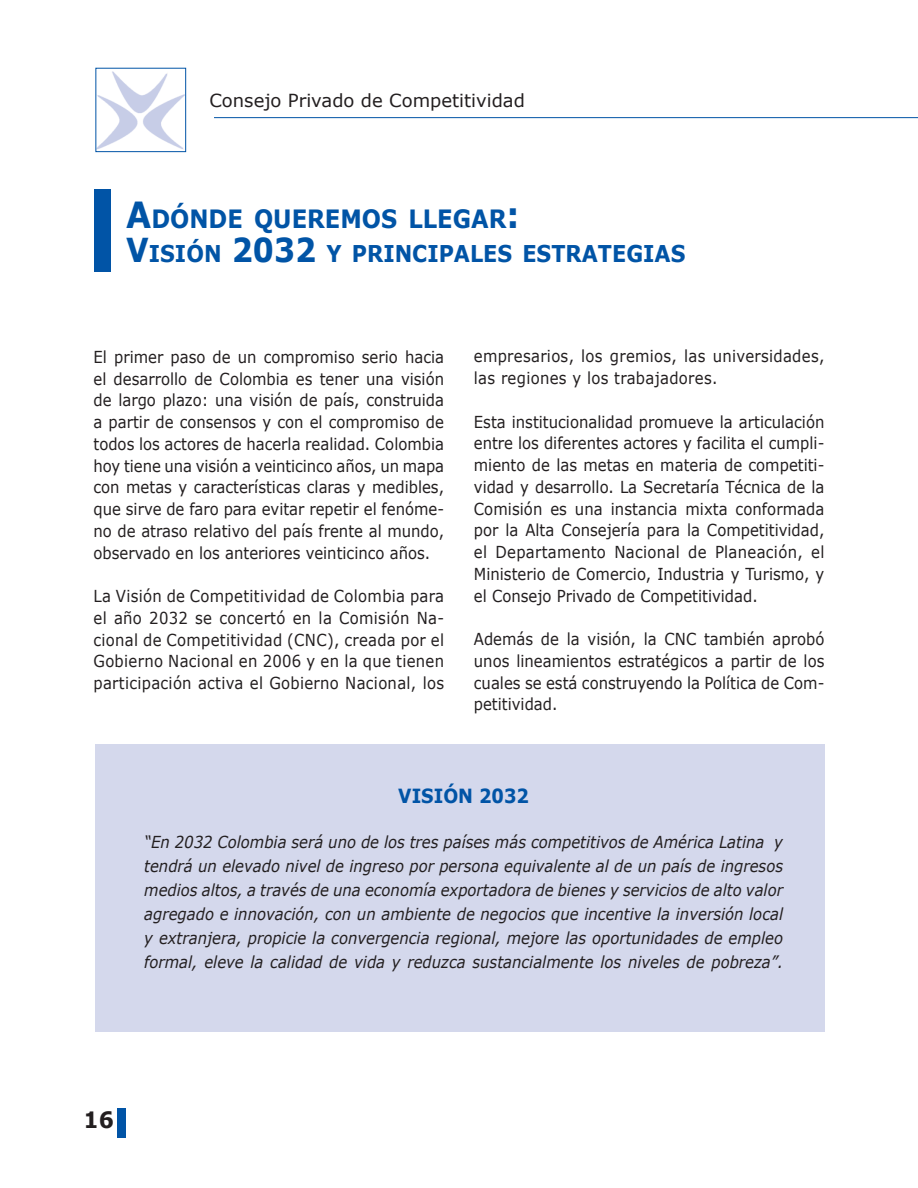
<style>
.page{position:relative;width:918px;height:1188px;background:#fff}
.page>*{position:absolute;margin:0;border:0;box-sizing:border-box;transform-origin:0 0}
.t1{font:700 25.2px "Verdana";color:#0154a6;scale:.9 1}
.t2{font:700 23.1px "Verdana";color:#0154a6;scale:.9 1}
.t3{font:700 22.5px "Verdana";color:#231f20;scale:.95 1}
.t4{font:700 19.5px "Verdana";color:#0154a6;scale:.9 1}
.t5{font:18px "Verdana";color:#231f20}
.t6{font:16.5px/21.8px "Verdana";color:#231f20;text-align:justify;scale:.9 1}
.t7{font:italic 16.5px/24px "Verdana";color:#231f20;text-align:justify;scale:.9 1}
.t8{font:16.5px/21.8px "Verdana";letter-spacing:.02em;color:#231f20;scale:.9 1}
.s1{font-size:36px}
.s2{font-size:33px}
</style>
<div class="page">
<img style="left:98px;top:71px;width:86px;height:78px">
<div style="left:96px;top:68px;width:90px;height:84px;border:1px solid #0154a6"></div>
<div style="left:118px;top:1108px;width:8px;height:30px;background:#0154a6"></div>
<hr style="left:214px;top:117px;width:704px;height:1px;background:#0154a6">
<div style="left:94px;top:189px;width:16px;height:82px;background:#0154a6"></div>
<div style="left:95px;top:744px;width:729px;height:287px;background:#d4d8ec"></div>
<p class="t5" style="left:209px;top:89px;width:317px">Consejo Privado de Competitividad</p>
<h1 class="t1" style="left:126px;top:203px;width:439px"><span class="s1">A</span>DÓNDE QUEREMOS LLEGAR<span class="s1">:</span></h1>
<h2 class="t2" style="left:126px;top:239px;width:623px"><span class="s2">V</span>ISIÓN <span class="s2">2032</span> Y PRINCIPALES ESTRATEGIAS</h2>
<p class="t6" style="left:94px;top:345px;width:391px">El primer paso de un compromiso serio hacia el desarrollo de Colombia es tener una visión de largo plazo: una visión de país, construida a partir de consensos y con el compromiso de todos los actores de hacerla realidad. Colombia hoy tiene una visión a veinticinco años, un mapa con metas y características claras y medibles, que sirve de faro para evitar repetir el fenóme&shy;no de atraso relativo del país frente al mundo, observado en los anteriores veinticinco años.</p>
<p class="t6" style="left:94px;top:585px;width:391px">La Visión de Competitividad de Colombia para el año 2032 se concertó en la Comisión Na&shy;cional de Competitividad (CNC), creada por el Gobierno Nacional en 2006 y en la que tienen participación activa el Gobierno Nacional, los</p>
<p class="t8" style="left:474px;top:345px;width:391px">empresarios, los gremios, las universidades, las regiones y los trabajadores.</p>
<p class="t6" style="left:474px;top:410px;width:391px">Esta institucionalidad promueve la articulación entre los diferentes actores y facilita el cumpli&shy;miento de las metas en materia de competiti&shy;vidad y desarrollo. La Secretaría Técnica de la Comisión es una instancia mixta conformada por la Alta Consejería para la Competitividad, el Departamento Nacional de Planeación, el Ministerio de Comercio, Industria y Turismo, y el Consejo Privado de Competitividad.</p>
<p class="t6" style="left:474px;top:628px;width:391px">Además de la visión, la CNC también aprobó unos lineamientos estratégicos a partir de los cuales se está construyendo la Política de Com&shy;petitividad.</p>
<p class="t4" style="left:398px;top:783px;width:132px">VISIÓN 2032</p>
<p class="t7" style="left:144px;top:829px;width:711px">“En 2032 Colombia será uno de los tres países más competitivos de América Latina y tendrá un elevado nivel de ingreso por persona equivalente al de un país de ingresos medios altos, a través de una economía exportadora de bienes y servicios de alto valor agregado e innovación, con un ambiente de negocios que incentive la inversión local y extranjera, propicie la convergencia regional, mejore las oportunidades de empleo formal, eleve la calidad de vida y reduzca sustancialmente los niveles de pobreza”.</p>
<h3 class="t3" style="left:84px;top:1106px;width:15px">16</h3>
</div>
